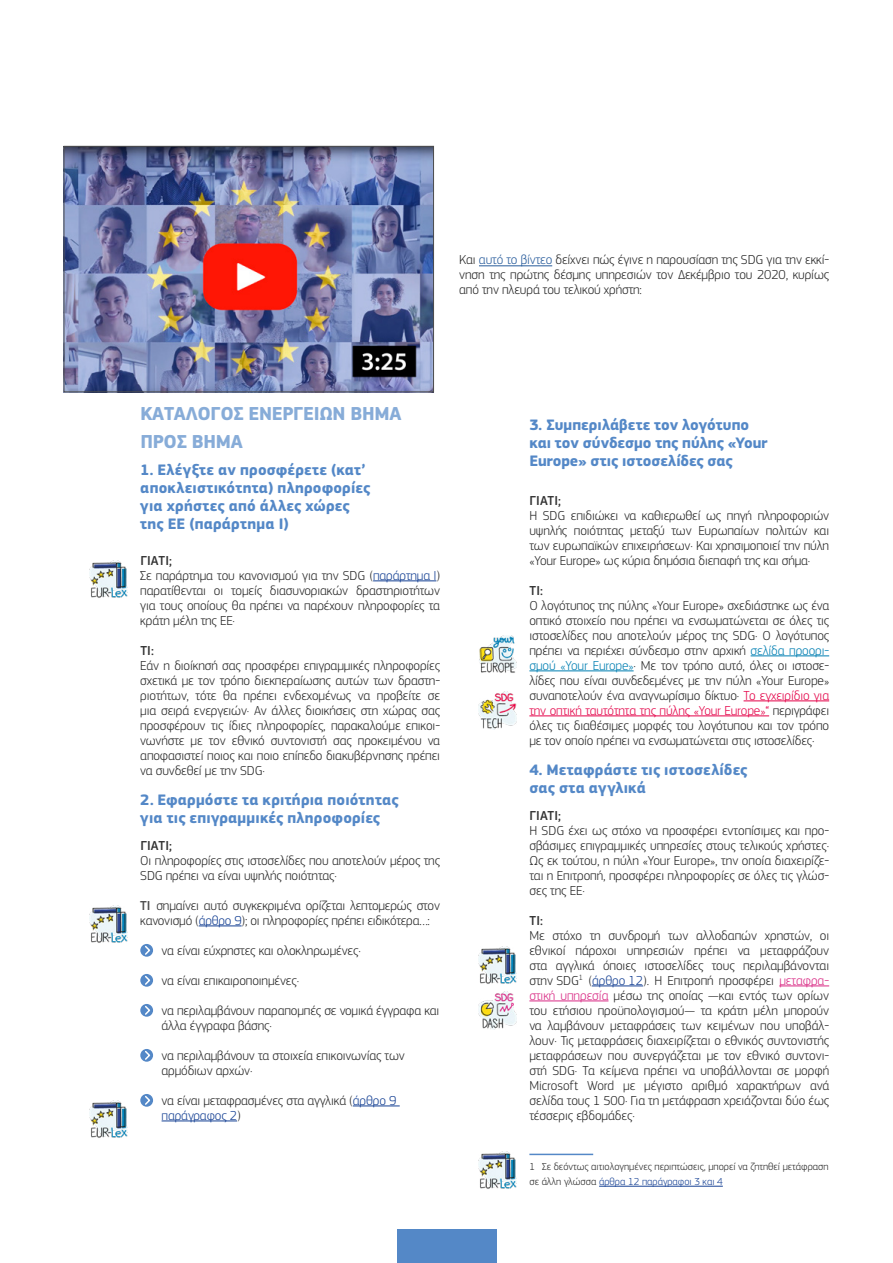
<style>
.page{position:relative;width:893px;height:1263px;background:#fff}
.page>*{position:absolute;margin:0;border:0;box-sizing:border-box;transform-origin:0 0}
._02_-_H2{font:700 19.5px/28.5px "EC Square Sans Pro";letter-spacing:-.015em;color:#87acd8}
._03_-_H3_num{font:700 15.75px/18px "EC Square Sans Pro";letter-spacing:.005em;color:#5488c7}
._04_-_Body{font:300 13.5px/15px "EC Square Sans Pro";letter-spacing:-.01em;color:#262626;text-align:justify}
._07_-_Bullets{font:300 13.5px/15px "EC Square Sans Pro";letter-spacing:-.01em;color:#262626}
._04_-_H4_WHAT-WHY{font:500 13.5px "EC Square Sans Pro";letter-spacing:.01em;color:#333}
._04_-_Body-2{font:300 10.5px/15px "EC Square Sans Pro";color:#262626}
.s1{color:#275b9b}
.s2{color:#164194}
.s3{font-weight:500;color:#4d4d4d}
.s4{color:#007fb2}
.s5{color:#e40248}
.s6{color:#d92b85}
</style>
<div class="page">
<div style="left:397px;top:1229px;width:100px;height:34px;background:#5488c7"></div>
<hr style="left:479px;top:266px;width:73px;height:1px;background:#275b9b">
<img style="left:66px;top:148px;width:366px;height:242px">
<div style="left:64px;top:146px;width:370px;height:246px;border:1px solid #4d4d4d"></div>
<hr style="left:373px;top:581px;width:63px;height:1px;background:#164194">
<hr style="left:199px;top:926px;width:43px;height:1px;background:#164194">
<hr style="left:353px;top:1106px;width:47px;height:1px;background:#164194">
<hr style="left:162px;top:1121px;width:75px;height:1px;background:#164194">
<img style="left:89px;top:560px;width:39px;height:38px">
<img style="left:89px;top:905px;width:39px;height:38px">
<svg style="left:140px;top:944px;width:13px;height:13px"></svg>
<svg style="left:144px;top:944px;width:8px;height:12px"></svg>
<svg style="left:140px;top:974px;width:13px;height:13px"></svg>
<svg style="left:144px;top:974px;width:8px;height:12px"></svg>
<svg style="left:140px;top:1004px;width:13px;height:13px"></svg>
<svg style="left:144px;top:1004px;width:8px;height:12px"></svg>
<svg style="left:140px;top:1049px;width:13px;height:13px"></svg>
<svg style="left:144px;top:1049px;width:8px;height:12px"></svg>
<svg style="left:140px;top:1094px;width:13px;height:13px"></svg>
<svg style="left:144px;top:1094px;width:8px;height:12px"></svg>
<img style="left:89px;top:1100px;width:39px;height:38px">
<hr style="left:751px;top:656px;width:78px;height:1px;background:#007fb2">
<hr style="left:529px;top:671px;width:105px;height:1px;background:#007fb2">
<hr style="left:744px;top:701px;width:85px;height:1px;background:#e40248">
<hr style="left:529px;top:716px;width:240px;height:1px;background:#e40248">
<hr style="left:592px;top:986px;width:51px;height:1px;background:#164194">
<hr style="left:779px;top:986px;width:50px;height:1px;background:#d92b85">
<hr style="left:529px;top:1001px;width:79px;height:1px;background:#d92b85">
<hr style="left:529px;top:1154px;width:64px;height:1px;background:#5488c7">
<hr style="left:599px;top:1186px;width:124px;height:1px;background:#164194">
<img style="left:479px;top:635px;width:38px;height:38px">
<img style="left:478px;top:691px;width:39px;height:38px">
<img style="left:478px;top:946px;width:39px;height:38px">
<img style="left:478px;top:991px;width:39px;height:38px">
<img style="left:478px;top:1151px;width:39px;height:38px">
<p class="_04_-_Body" style="left:459px;top:252px;width:371px">Και <span class="s1">αυτό το βίντεο</span> δείχνει πώς έγινε η παρουσίαση της SDG για την εκκί&shy;νηση της πρώτης δέσμης υπηρεσιών τον Δεκέμβριο του 2020, κυρίως από την πλευρά του τελικού χρήστη:</p>
<h2 class="_02_-_H2" style="left:141px;top:400px;width:262px">ΚΑΤΆΛΟΓΟΣ ΕΝΕΡΓΕΙΏΝ ΒΉΜΑ<br>ΠΡΟΣ ΒΉΜΑ</h2>
<h3 class="_03_-_H3_num" style="left:140px;top:461px;width:231px">1. Ελέγξτε αν προσφέρετε (κατ’ αποκλειστικότητα) πληροφορίες για χρήστες από άλλες χώρες της ΕΕ (παράρτημα I)</h3>
<h4 class="_04_-_H4_WHAT-WHY" style="left:140px;top:552px;width:33px">ΓΙΑΤΙ;</h4>
<p class="_04_-_Body" style="left:140px;top:567px;width:301px">Σε παράρτημα του κανονισμού για την SDG (<span class="s2">παράρτημα I</span>) παρατίθενται οι τομείς διασυνοριακών δραστηριοτήτων για τους οποίους θα πρέπει να παρέχουν πληροφορίες τα κράτη μέλη της ΕΕ·</p>
<h4 class="_04_-_H4_WHAT-WHY" style="left:140px;top:642px;width:15px">ΤΙ:</h4>
<p class="_04_-_Body" style="left:140px;top:657px;width:301px">Εάν η διοίκησή σας προσφέρει επιγραμμικές πληροφορίες σχετικά με τον τρόπο διεκπεραίωσης αυτών των δραστη&shy;ριοτήτων, τότε θα πρέπει ενδεχομένως να προβείτε σε μια σειρά ενεργειών· Αν άλλες διοικήσεις στη χώρας σας προσφέρουν τις ίδιες πληροφορίες, παρακαλούμε επικοι&shy;νωνήστε με τον εθνικό συντονιστή σας προκειμένου να αποφασιστεί ποιος και ποιο επίπεδο διακυβέρνησης πρέπει να συνδεθεί με την SDG·</p>
<h3 class="_03_-_H3_num" style="left:140px;top:791px;width:260px">2. Εφαρμόστε τα κριτήρια ποιότητας για τις επιγραμμικές πληροφορίες</h3>
<h4 class="_04_-_H4_WHAT-WHY" style="left:140px;top:837px;width:33px">ΓΙΑΤΙ;</h4>
<p class="_04_-_Body" style="left:140px;top:852px;width:301px">Οι πληροφορίες στις ιστοσελίδες που αποτελούν μέρος της<br>SDG πρέπει να είναι υψηλής ποιότητας·</p>
<p class="_04_-_Body" style="left:140px;top:897px;width:301px"><span class="s3">ΤΙ</span> σημαίνει αυτό συγκεκριμένα ορίζεται λεπτομερώς στον κανονισμό (<span class="s2">άρθρο 9</span>); οι πληροφορίες πρέπει ειδικότερα…:</p>
<p class="_07_-_Bullets" style="left:162px;top:942px;width:201px">να είναι εύχρηστες και ολοκληρωμένες·</p>
<p class="_07_-_Bullets" style="left:162px;top:972px;width:139px">να είναι επικαιροποιημένες·</p>
<p class="_07_-_Bullets" style="left:162px;top:1002px;width:279px">να περιλαμβάνουν παραπομπές σε νομικά έγγραφα και άλλα έγγραφα βάσης·</p>
<p class="_07_-_Bullets" style="left:162px;top:1047px;width:245px">να περιλαμβάνουν τα στοιχεία επικοινωνίας των αρμόδιων αρχών·</p>
<p class="_07_-_Bullets" style="left:162px;top:1092px;width:236px">να είναι μεταφρασμένες στα αγγλικά (<span class="s2">άρθρο 9 παράγραφος 2</span>)</p>
<h3 class="_03_-_H3_num" style="left:529px;top:416px;width:240px">3. Συμπεριλάβετε τον λογότυπο και τον σύνδεσμο της πύλης «Your<br>Europe» στις ιστοσελίδες σας</h3>
<h4 class="_04_-_H4_WHAT-WHY" style="left:530px;top:492px;width:33px">ΓΙΑΤΙ;</h4>
<p class="_04_-_Body" style="left:529px;top:507px;width:301px">Η SDG επιδιώκει να καθιερωθεί ως πηγή πληροφοριών υψηλής ποιότητας μεταξύ των Ευρωπαίων πολιτών και των ευρωπαϊκών επιχειρήσεων· Και χρησιμοποιεί την πύλη «Your Europe» ως κύρια δημόσια διεπαφή της και σήμα·</p>
<h4 class="_04_-_H4_WHAT-WHY" style="left:530px;top:582px;width:15px">ΤΙ:</h4>
<p class="_04_-_Body" style="left:529px;top:597px;width:301px">Ο λογότυπος της πύλης «Your Europe» σχεδιάστηκε ως ένα οπτικό στοιχείο που πρέπει να ενσωματώνεται σε όλες τις ιστοσελίδες που αποτελούν μέρος της SDG· Ο λογότυπος πρέπει να περιέχει σύνδεσμο στην αρχική <span class="s4">σελίδα προορι&shy;σμού «Your Europe»</span>· Με τον τρόπο αυτό, όλες οι ιστοσε&shy;λίδες που είναι συνδεδεμένες με την πύλη «Your Europe» συναποτελούν ένα αναγνωρίσιμο δίκτυο· <span class="s5">Το εγχειρίδιο για την οπτική ταυτότητα της πύλης «Your Europe»“</span> περιγράφει όλες τις διαθέσιμες μορφές του λογότυπου και τον τρόπο με τον οποίο πρέπει να ενσωματώνεται στις ιστοσελίδες·</p>
<h3 class="_03_-_H3_num" style="left:529px;top:761px;width:219px">4. Μεταφράστε τις ιστοσελίδες σας στα αγγλικά</h3>
<h4 class="_04_-_H4_WHAT-WHY" style="left:530px;top:807px;width:33px">ΓΙΑΤΙ;</h4>
<p class="_04_-_Body" style="left:529px;top:822px;width:301px">Η SDG έχει ως στόχο να προσφέρει εντοπίσιμες και προ&shy;σβάσιμες επιγραμμικές υπηρεσίες στους τελικούς χρήστες· Ως εκ τούτου, η πύλη «Your Europe», την οποία διαχειρίζε&shy;ται η Επιτροπή, προσφέρει πληροφορίες σε όλες τις γλώσ&shy;σες της ΕΕ·</p>
<h4 class="_04_-_H4_WHAT-WHY" style="left:530px;top:912px;width:15px">ΤΙ:</h4>
<p class="_04_-_Body" style="left:529px;top:927px;width:301px">Με στόχο τη συνδρομή των αλλοδαπών χρηστών, οι εθνικοί πάροχοι υπηρεσιών πρέπει να μεταφράζουν στα αγγλικά όποιες ιστοσελίδες τους περιλαμβάνονται στην SDG<sup>1</sup> (<span class="s2">άρθρο 12</span>). Η Επιτροπή προσφέρει <span class="s6">μεταφρα&shy;στική υπηρεσία</span> μέσω της οποίας —και εντός των ορίων του ετήσιου προϋπολογισμού— τα κράτη μέλη μπορούν να λαμβάνουν μεταφράσεις των κειμένων που υποβάλ&shy;λουν· Τις μεταφράσεις διαχειρίζεται ο εθνικός συντονιστής μεταφράσεων που συνεργάζεται με τον εθνικό συντονι&shy;στή SDG· Τα κείμενα πρέπει να υποβάλλονται σε μορφή Microsoft Word με μέγιστο αριθμό χαρακτήρων ανά σελίδα τους 1 500· Για τη μετάφραση χρειάζονται δύο έως τέσσερις εβδομάδες·</p>
<p class="_04_-_Body-2" style="left:529px;top:1159px;width:301px">1 Σε δεόντως αιτιολογημένες περιπτώσεις, μπορεί να ζητηθεί μετάφραση σε άλλη γλώσσα <span class="s2">άρθρα 12 παράγραφοι 3 και 4</span></p>
</div>
